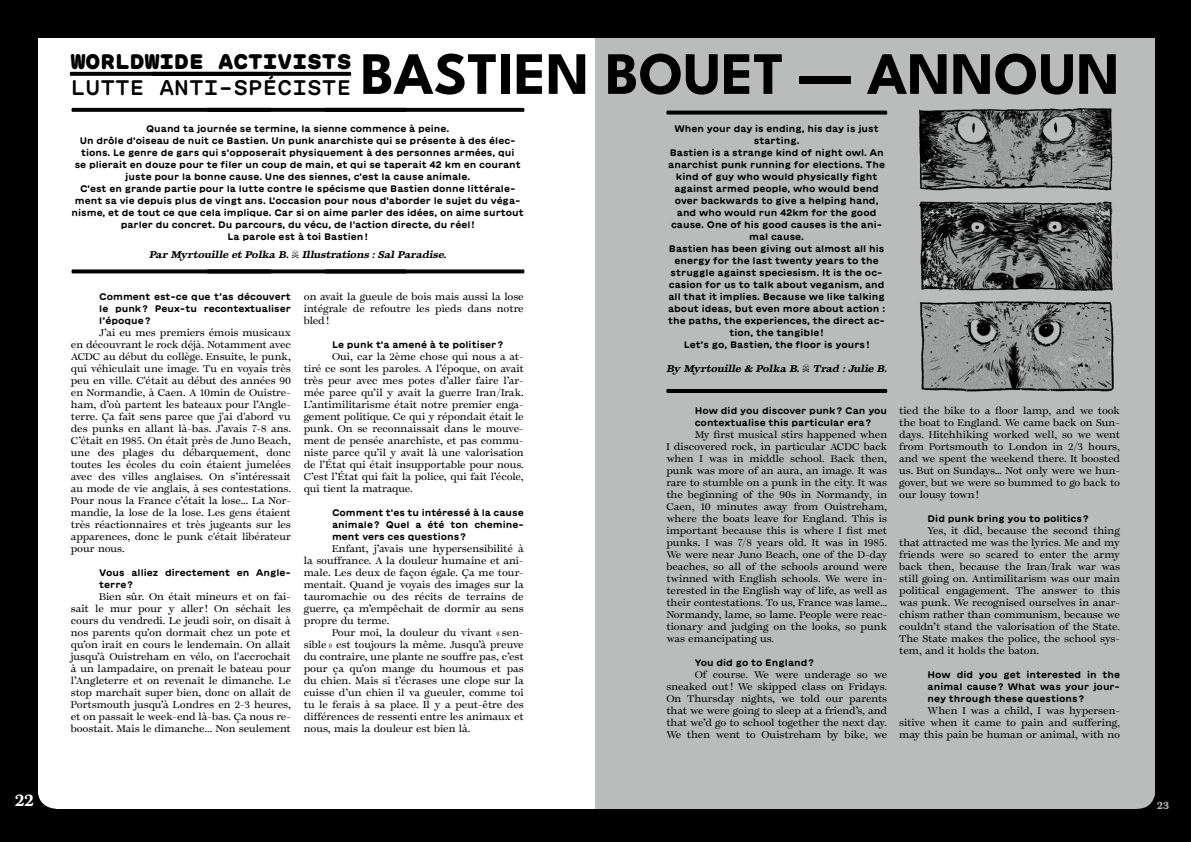
<style>
.page{position:relative;width:1191px;height:842px;background:#fff}
.page>*{position:absolute;margin:0;border:0;box-sizing:border-box;transform-origin:0 0}
.t1{font:200 60px "League Spartan";color:#000}
.t2{font:900 21px "GT Maru Mono";color:#000}
.t3{font:500 21px "GT Maru Mono";color:#000}
.t4{font:700 16px "Temeraire";color:#fff}
.t5{font:700 10px "Temeraire";color:#fff}
.t6{font:700 10px "Temeraire";color:#cbcdcc}
.t7{font:700 10px "Temeraire";color:#b9baba}
.t8{font:9.5px/12px "Temeraire";letter-spacing:-.01em;color:#000;text-align:justify}
.t9{font:700 9.5px/12px "GT Maru";color:#000;text-align:justify}
.t10{font:italic 700 9.5px "Temeraire";color:#000}
.s1{font-style:normal;font-size:10px}
</style>
<div class="page">
<div style="left:0;top:0;width:1191px;height:38px;background:#000"></div>
<div style="left:0;top:809px;width:1174px;height:33px;background:#000"></div>
<div style="left:0;top:0;width:38px;height:842px;background:#000"></div>
<svg style="left:71px;top:108px;width:454px;height:4px;background:#090909"></svg>
<svg style="left:71px;top:269px;width:454px;height:4px;background:#1a1a1a"></svg>
<svg style="left:70px;top:72px;width:282px;height:4px"></svg>
<svg style="left:595px;top:38px;width:596px;height:804px;background:#a5a7a7"></svg>
<svg style="left:666px;top:111px;width:221px;height:4px"></svg>
<svg style="left:666px;top:389px;width:221px;height:4px"></svg>
<svg style="left:1137px;top:790px;width:54px;height:50px"></svg>
<img style="left:901px;top:98px;width:230px;height:308px">
<svg style="left:38px;top:793px;width:18px;height:16px"></svg>
<h1 class="t1" style="left:360px;top:32px;width:761px">BASTIEN BOUET — ANNOUN</h1>
<h2 class="t2" style="left:71px;top:49px;width:282px">WORLDWIDE ACTIVISTS</h2>
<h2 class="t3" style="left:71px;top:75px;width:282px">LUTTE ANTI-SPÉCISTE</h2>
<p class="t9" style="left:72px;top:123px;width:454px;text-align:center">Quand ta journée se termine, la sienne commence à peine.<br>Un drôle d'oiseau de nuit ce Bastien. Un punk anarchiste qui se présente à des élec&shy;tions. Le genre de gars qui s'opposerait physiquement à des personnes armées, qui<br>se plierait en douze pour te filer un coup de main, et qui se taperait 42 km en courant juste pour la bonne cause. Une des siennes, c'est la cause animale.<br>C'est en grande partie pour la lutte contre le spécisme que Bastien donne littérale&shy;ment sa vie depuis plus de vingt ans. L'occasion pour nous d'aborder le sujet du véga&shy;nisme, et de tout ce que cela implique. Car si on aime parler des idées, on aime surtout parler du concret. Du parcours, du vécu, de l'action directe, du réel !<br>La parole est à toi Bastien !</p>
<p class="t10" style="left:149px;top:248px;width:301px">Par Myrtouille et Polka B. <span class="s1">o</span> Illustrations : Sal Paradise.</p>
<p class="t9" style="left:668px;top:123px;width:218px;text-align:center">When your day is ending, his day is just starting.<br>Bastien is a strange kind of night owl. An anarchist punk running for elections. The kind of guy who would physically fight against armed people, who would bend over backwards to give a helping hand, and who would run 42km for the good cause. One of his good causes is the ani&shy;mal cause.<br>Bastien has been giving out almost all his energy for the last twenty years to the struggle against speciesism. It is the oc&shy;casion for us to talk about veganism, and all that it implies. Because we like talking about ideas, but even more about action : the paths, the experiences, the direct ac&shy;tion, the tangible !<br>Let’s go, Bastien, the floor is yours !</p>
<p class="t10" style="left:666px;top:362px;width:224px">By Myrtouille &amp; Polka B. <span class="s1">o</span> Trad : Julie B.</p>
<p class="t8" style="left:304px;top:291px;width:222px">on avait la gueule de bois mais aussi la lose intégrale de refoutre les pieds dans notre bled !</p>
<p class="t9" style="left:332px;top:338px;width:172px">Le punk t'a amené à te politiser ?</p>
<p class="t8" style="left:304px;top:351px;width:222px;text-indent:28px">Oui, car la 2ème chose qui nous a at&shy;tiré ce sont les paroles. A l’époque, on avait très peur avec mes potes d’aller faire l’ar&shy;mée parce qu’il y avait la guerre Iran/Irak.<br>L’antimilitarisme était notre premier enga&shy;gement politique. Ce qui y répondait était le punk. On se reconnaissait dans le mouve&shy;ment de pensée anarchiste, et pas commu&shy;niste parce qu’il y avait là une valorisation de l’État qui était insupportable pour nous.<br>C’est l’État qui fait la police, qui fait l’école, qui tient la matraque.</p>
<p class="t9" style="left:332px;top:506px;width:193px">Comment t'es tu intéressé à la cause animale ? Quel a été ton chemine&shy;ment vers ces questions ?</p>
<p class="t8" style="left:304px;top:543px;width:222px;text-indent:28px">Enfant, j’avais une hypersensibilité à la souffrance. A la douleur humaine et ani&shy;male. Les deux de façon égale. Ça me tour&shy;mentait. Quand je voyais des images sur la tauromachie ou des récits de terrains de guerre, ça m’empêchait de dormir au sens propre du terme.</p>
<p class="t8" style="left:304px;top:627px;width:222px;text-indent:28px">Pour moi, la douleur du vivant « sen&shy;sible » est toujours la même. Jusqu’à preuve du contraire, une plante ne souffre pas, c’est pour ça qu’on mange du houmous et pas du chien. Mais si t’écrases une clope sur la cuisse d’un chien il va gueuler, comme toi tu le ferais à sa place. Il y a peut-être des différences de ressenti entre les animaux et nous, mais la douleur est bien là.</p>
<p class="t9" style="left:99px;top:291px;width:193px">Comment est-ce que t’as découvert le punk ? Peux-tu recontextualiser l’époque ?</p>
<p class="t8" style="left:71px;top:327px;width:222px;text-indent:28px">J’ai eu mes premiers émois musicaux en découvrant le rock déjà. Notamment avec ACDC au début du collège. Ensuite, le punk, qui véhiculait une image. Tu en voyais très peu en ville. C'était au début des années 90 en Normandie, à Caen. A 10min de Ouistre&shy;ham, d’où partent les bateaux pour l’Angle&shy;terre. Ça fait sens parce que j'ai d'abord vu des punks en allant là-bas. J’avais 7-8 ans.<br>C’était en 1985. On était près de Juno Beach, une des plages du débarquement, donc toutes les écoles du coin étaient jumelées avec des villes anglaises. On s’intéressait au mode de vie anglais, à ses contestations.<br>Pour nous la France c’était la lose... La Nor&shy;mandie, la lose de la lose. Les gens étaient très réactionnaires et très jugeants sur les apparences, donc le punk c'était libérateur pour nous.</p>
<p class="t9" style="left:99px;top:567px;width:193px">Vous alliez directement en Angle&shy;terre ?</p>
<p class="t8" style="left:71px;top:591px;width:222px;text-indent:28px">Bien sûr. On était mineurs et on fai&shy;sait le mur pour y aller ! On séchait les cours du vendredi. Le jeudi soir, on disait à nos parents qu’on dormait chez un pote et qu’on irait en cours le lendemain. On allait jusqu’à Ouistreham en vélo, on l'accrochait à un lampadaire, on prenait le bateau pour l’Angleterre et on revenait le dimanche. Le stop marchait super bien, donc on allait de Portsmouth jusqu’à Londres en 2-3 heures, et on passait le week-end là-bas. Ça nous re&shy;boostait. Mais le dimanche... Non seulement</p>
<p class="t8" style="left:899px;top:405px;width:222px">tied the bike to a floor lamp, and we took the boat to England. We came back on Sun&shy;days. Hitchhiking worked well, so we went from Portsmouth to London in 2/3 hours, and we spent the weekend there. It boosted us. But on Sundays… Not only were we hun&shy;gover, but we were so bummed to go back to our lousy town !</p>
<p class="t9" style="left:927px;top:512px;width:163px">Did punk bring you to politics ?</p>
<p class="t8" style="left:899px;top:525px;width:222px;text-indent:28px">Yes, it did, because the second thing that attracted me was the lyrics. Me and my friends were so scared to enter the army back then, because the Iran/Irak war was still going on. Antimilitarism was our main political engagement. The answer to this was punk. We recognised ourselves in anar&shy;chism rather than communism, because we couldn’t stand the valorisation of the State.<br>The State makes the police, the school sys&shy;tem, and it holds the baton.</p>
<p class="t9" style="left:927px;top:668px;width:194px">How did you get interested in the animal cause ? What was your jour&shy;ney through these questions ?</p>
<p class="t8" style="left:899px;top:705px;width:222px;text-indent:28px">When I was a child, I was hypersen&shy;sitive when it came to pain and suffering, may this pain be human or animal, with no</p>
<p class="t9" style="left:694px;top:404px;width:194px">How did you discover punk ? Can you contextualise this particular era ?</p>
<p class="t8" style="left:666px;top:429px;width:222px;text-indent:28px">My first musical stirs happened when I discovered rock, in particular ACDC back when I was in middle school. Back then, punk was more of an aura, an image. It was rare to stumble on a punk in the city. It was the beginning of the 90s in Normandy, in Caen, 10 minutes away from Ouistreham, where the boats leave for England. This is important because this is where I fist met punks. I was 7/8 years old. It was in 1985.<br>We were near Juno Beach, one of the D-day beaches, so all of the schools around were twinned with English schools. We were in&shy;terested in the English way of life, as well as their contestations. To us, France was lame… Normandy, lame, so lame. People were reac&shy;tionary and judging on the looks, so punk was emancipating us.</p>
<p class="t9" style="left:694px;top:656px;width:121px">You did go to England ?</p>
<p class="t8" style="left:666px;top:669px;width:222px;text-indent:28px">Of course. We were underage so we sneaked out ! We skipped class on Fridays.<br>On Thursday nights, we told our parents that we were going to sleep at a friend’s, and that we’d go to school together the next day.<br>We then went to Ouistreham by bike, we</p>
<h3 class="t4" style="left:15px;top:789px;width:20px">22</h3>
<p class="t7" style="left:1157px;top:799px;width:13px">23</p>
<p class="t5" style="left:12px;top:798px;width:13px">22</p>
<p class="t6" style="left:1167px;top:798px;width:13px">23</p>
</div>
